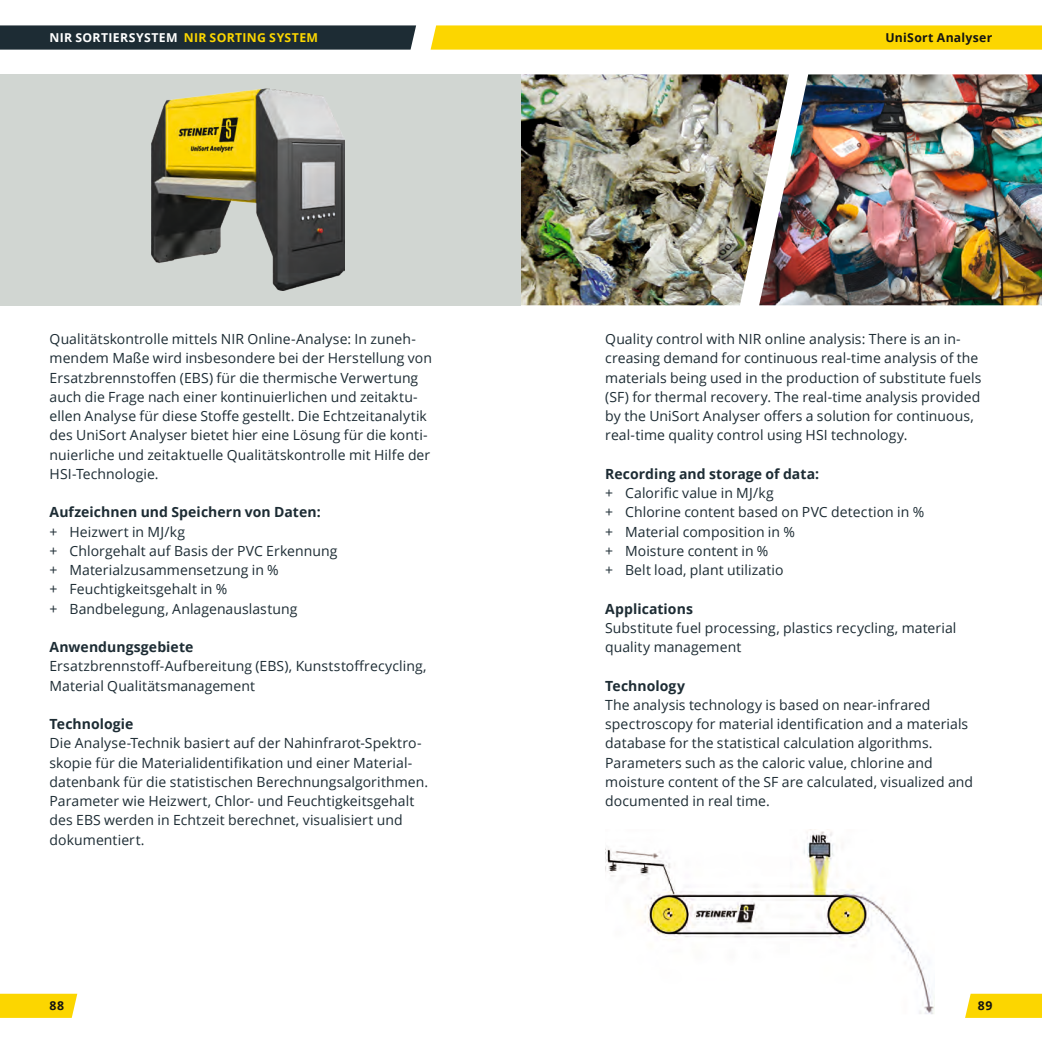
<style>
.page{position:relative;width:1042px;height:1042px;background:#fff}
.page>*{position:absolute;margin:0;border:0;box-sizing:border-box;transform-origin:0 0}
.t1{font:14px/19.2px "Open Sans";letter-spacing:.005em;color:#1d2c34}
.t2{font:700 14px "Open Sans";letter-spacing:.005em;color:#1d2c34}
.t3{font:700 12.25px "Open Sans";letter-spacing:.03em;color:#fff}
.t4{font:700 12.25px "Open Sans";letter-spacing:.025em;color:#131413}
.s1{color:#fcd600}
</style>
<div class="page">
<img style="left:521px;top:74px;width:238px;height:231px">
<div style="left:0;top:74px;width:521px;height:231px;background:#d1d6d2"></div>
<img style="left:759px;top:74px;width:283px;height:231px">
<img style="left:151px;top:89px;width:194px;height:202px">
<img style="left:605px;top:829px;width:329px;height:185px">
<svg style="left:430px;top:25px;width:612px;height:25px;background:#fcd70a"></svg>
<svg style="left:0;top:25px;width:416px;height:25px;background:#25333b"></svg>
<svg style="left:965px;top:993px;width:77px;height:25px;background:#fcd811"></svg>
<svg style="left:0;top:993px;width:77px;height:25px;background:#fcd810"></svg>
<p class="t3" style="left:50px;top:29px;width:270px">NIR SORTIERSYSTEM <span class="s1">NIR SORTING SYSTEM</span></p>
<p class="t4" style="left:885px;top:29px;width:108px">UniSort Analyser</p>
<p class="t1" style="left:50px;top:329px;width:384px">Qualitätskontrolle mittels NIR Online-Analyse: In zuneh&shy;mendem Maße wird insbesondere bei der Herstellung von Ersatzbrennstoffen (EBS) für die thermische Verwertung auch die Frage nach einer kontinuierlichen und zeitaktu&shy;ellen Analyse für diese Stoffe gestellt. Die Echtzeitanalytik des UniSort Analyser bietet hier eine Lösung für die konti&shy;nuierliche und zeitaktuelle Qualitätskontrolle mit Hilfe der HSI-Technologie.</p>
<p class="t2" style="left:50px;top:502px;width:273px">Aufzeichnen und Speichern von Daten:</p>
<p class="t1" style="left:50px;top:521px;width:289px">+ Heizwert in MJ/kg<br>+ Chlorgehalt auf Basis der PVC Erkennung + Materialzusammensetzung in %<br>+ Feuchtigkeitsgehalt in %<br>+ Bandbelegung, Anlagenauslastung</p>
<p class="t2" style="left:50px;top:637px;width:145px">Anwendungsgebiete</p>
<p class="t1" style="left:50px;top:656px;width:378px">Ersatzbrennstoff-Aufbereitung (EBS), Kunststoffrecycling,<br>Material Qualitätsmanagement</p>
<p class="t2" style="left:50px;top:714px;width:86px">Technologie</p>
<p class="t1" style="left:50px;top:733px;width:380px">Die Analyse-Technik basiert auf der Nahinfrarot-Spektro&shy;skopie für die Materialidentifikation und einer Material&shy;datenbank für die statistischen Berechnungsalgorithmen.<br>Parameter wie Heizwert, Chlor- und Feuchtigkeitsgehalt des EBS werden in Echtzeit berechnet, visualisiert und dokumentiert.</p>
<p class="t1" style="left:605px;top:329px;width:377px">Quality control with NIR online analysis: There is an in&shy;creasing demand for continuous real-time analysis of the materials being used in the production of substitute fuels (SF) for thermal recovery. The real-time analysis provided by the UniSort Analyser offers a solution for continuous, real-time quality control using HSI technology.</p>
<p class="t2" style="left:605px;top:464px;width:215px">Recording and storage of data:</p>
<p class="t1" style="left:605px;top:483px;width:320px">+ Calorific value in MJ/kg<br>+ Chlorine content based on PVC detection in % + Material composition in %<br>+ Moisture content in %<br>+ Belt load, plant utilizatio</p>
<p class="t2" style="left:605px;top:598px;width:89px">Applications</p>
<p class="t1" style="left:605px;top:618px;width:353px">Substitute fuel processing, plastics recycling, material quality management</p>
<p class="t2" style="left:605px;top:675px;width:81px">Technology</p>
<p class="t1" style="left:605px;top:695px;width:369px">The analysis technology is based on near-infrared spectroscopy for material identification and a materials database for the statistical calculation algorithms.<br>Parameters such as the caloric value, chlorine and moisture content of the SF are calculated, visualized and documented in real time.</p>
<p class="t4" style="left:50px;top:996px;width:16px">88</p>
<p class="t4" style="left:978px;top:996px;width:16px">89</p>
</div>
